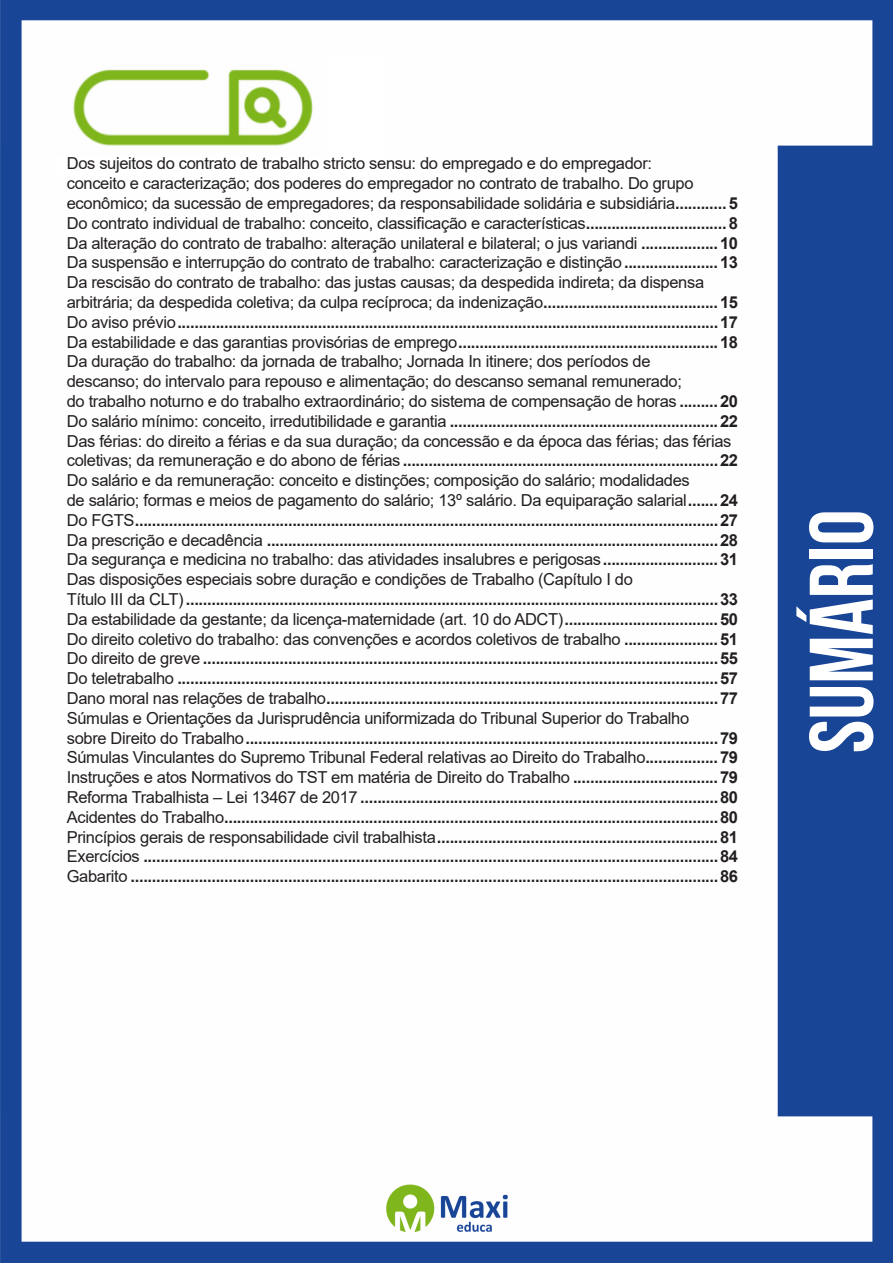
<style>
.page{position:relative;width:893px;height:1263px;background:#fff}
.page>*{position:absolute;margin:0;border:0;box-sizing:border-box;transform-origin:0 0}
.t1{font:700 90px "Bebas Neue";color:#fff}
.Tabulação{font:700 16.5px "Arial";letter-spacing:-.02em;color:#231f20}
.Tabulação-2{font:16.5px "Arial";letter-spacing:-.02em;color:#231f20}
.s1{font-weight:700}
.s2{font-weight:400}
</style>
<div class="page">
<img style="left:0;top:0;width:893px;height:1263px">
<div style="left:55px;top:55px;width:327px;height:121px;background:#fff"></div>
<img style="left:54px;top:54px;width:271px;height:102px">
<p class="Tabulação-2" style="left:67px;top:152px;width:587px">Dos sujeitos do contrato de trabalho stricto sensu: do empregado e do empregador:</p>
<p class="Tabulação-2" style="left:67px;top:172px;width:628px">conceito e caracterização; dos poderes do empregador no contrato de trabalho. Do grupo</p>
<p class="Tabulação-2" style="left:67px;top:192px;width:673px">econômico; da sucessão de empregadores; da responsabilidade solidária e subsidiária<span class="s1">............ 5</span></p>
<p class="Tabulação-2" style="left:67px;top:212px;width:673px">Do contrato individual de trabalho: conceito, classificação e características<span class="s1">................................. 8</span></p>
<p class="Tabulação-2" style="left:67px;top:231px;width:673px">Da alteração do contrato de trabalho: alteração unilateral e bilateral; o jus variandi <span class="s1">..................10</span></p>
<p class="Tabulação-2" style="left:67px;top:251px;width:673px">Da suspensão e interrupção do contrato de trabalho: caracterização e distinção<span class="s1">......................13</span></p>
<p class="Tabulação-2" style="left:67px;top:271px;width:639px">Da rescisão do contrato de trabalho: das justas causas; da despedida indireta; da dispensa</p>
<p class="Tabulação-2" style="left:67px;top:291px;width:673px">arbitrária; da despedida coletiva; da culpa recíproca; da indenização<span class="s1">.........................................15</span></p>
<p class="Tabulação" style="left:67px;top:310px;width:673px"><span class="s2">Do aviso prévio</span>...............................................................................................................................17</p>
<p class="Tabulação" style="left:67px;top:330px;width:673px"><span class="s2">Da estabilidade e das garantias provisórias de emprego</span>.............................................................18</p>
<p class="Tabulação-2" style="left:67px;top:350px;width:585px">Da duração do trabalho: da jornada de trabalho; Jornada In itinere; dos períodos de</p>
<p class="Tabulação-2" style="left:67px;top:370px;width:617px">descanso; do intervalo para repouso e alimentação; do descanso semanal remunerado;</p>
<p class="Tabulação-2" style="left:67px;top:390px;width:673px">do trabalho noturno e do trabalho extraordinário; do sistema de compensação de horas <span class="s1">.........20</span></p>
<p class="Tabulação" style="left:67px;top:409px;width:673px"><span class="s2">Do salário mínimo: conceito, irredutibilidade e garantia</span> ...............................................................22</p>
<p class="Tabulação-2" style="left:67px;top:429px;width:666px">Das férias: do direito a férias e da sua duração; da concessão e da época das férias; das férias</p>
<p class="Tabulação" style="left:67px;top:449px;width:673px"><span class="s2">coletivas; da remuneração e do abono de férias</span> ..........................................................................22</p>
<p class="Tabulação-2" style="left:67px;top:469px;width:625px">Do salário e da remuneração: conceito e distinções; composição do salário; modalidades</p>
<p class="Tabulação-2" style="left:67px;top:489px;width:673px">de salário; formas e meios de pagamento do salário; 13º salário. Da equiparação salarial<span class="s1">.......24</span></p>
<p class="Tabulação" style="left:67px;top:508px;width:673px"><span class="s2">Do FGTS</span>.........................................................................................................................................27</p>
<p class="Tabulação" style="left:67px;top:528px;width:673px"><span class="s2">Da prescrição e decadência</span> ..........................................................................................................28</p>
<p class="Tabulação-2" style="left:67px;top:548px;width:673px">Da segurança e medicina no trabalho: das atividades insalubres e perigosas<span class="s1">...........................31</span></p>
<p class="Tabulação-2" style="left:67px;top:568px;width:568px">Das disposições especiais sobre duração e condições de Trabalho (Capítulo I do</p>
<p class="Tabulação" style="left:67px;top:588px;width:673px"><span class="s2">Título III da CLT)</span>.............................................................................................................................33</p>
<p class="Tabulação-2" style="left:67px;top:608px;width:673px">Da estabilidade da gestante; da licença-maternidade (art. 10 do ADCT)<span class="s1">....................................50</span></p>
<p class="Tabulação-2" style="left:67px;top:627px;width:673px">Do direito coletivo do trabalho: das convenções e acordos coletivos de trabalho <span class="s1">......................51</span></p>
<p class="Tabulação" style="left:67px;top:647px;width:673px"><span class="s2">Do direito de greve</span> .........................................................................................................................55</p>
<p class="Tabulação" style="left:67px;top:667px;width:673px"><span class="s2">Do teletrabalho</span> ...............................................................................................................................57</p>
<p class="Tabulação" style="left:67px;top:687px;width:673px"><span class="s2">Dano moral nas relações de trabalho</span>............................................................................................77</p>
<p class="Tabulação-2" style="left:67px;top:707px;width:624px">Súmulas e Orientações da Jurisprudência uniformizada do Tribunal Superior do Trabalho</p>
<p class="Tabulação" style="left:67px;top:726px;width:673px"><span class="s2">sobre Direito do Trabalho</span>...............................................................................................................79</p>
<p class="Tabulação-2" style="left:67px;top:746px;width:673px">Súmulas Vinculantes do Supremo Tribunal Federal relativas ao Direito do Trabalho<span class="s1">.................79</span></p>
<p class="Tabulação-2" style="left:67px;top:766px;width:673px">Instruções e atos Normativos do TST em matéria de Direito do Trabalho <span class="s1">..................................79</span></p>
<p class="Tabulação" style="left:67px;top:786px;width:673px"><span class="s2">Reforma Trabalhista – Lei 13467 de 2017</span> ....................................................................................80</p>
<p class="Tabulação" style="left:67px;top:805px;width:673px"><span class="s2">Acidentes do Trabalho</span>....................................................................................................................80</p>
<p class="Tabulação" style="left:67px;top:825px;width:673px"><span class="s2">Princípios gerais de responsabilidade civil trabalhista</span>..................................................................81</p>
<p class="Tabulação" style="left:67px;top:845px;width:673px"><span class="s2">Exercícios</span> .......................................................................................................................................84</p>
<p class="Tabulação" style="left:67px;top:865px;width:673px"><span class="s2">Gabarito</span> ..........................................................................................................................................86</p>
<h1 class="t1" style="left:792px;top:753px;width:245px;rotate:-90deg">SUMÁRIO</h1>
</div>
